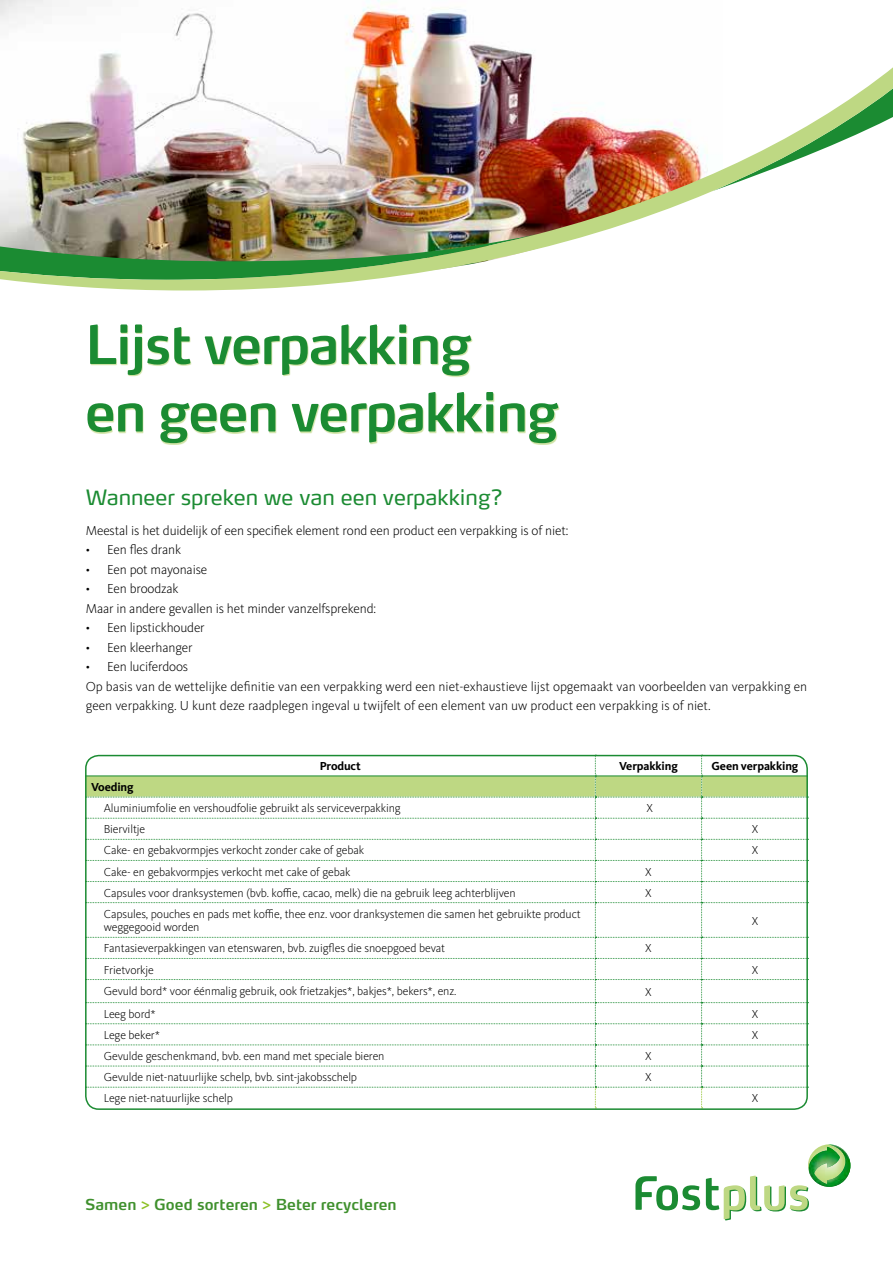
<style>
.page{position:relative;width:893px;height:1263px;background:#fff}
.page>*{position:absolute;margin:0;border:0;box-sizing:border-box;transform-origin:0 0}
.t1{font:600 52.5px/67.5px "Max Pro";letter-spacing:-.03em;color:#1b8b32}
.t2{font:21px "Max Pro";color:#1b8b32}
.t3{font:600 15px "Max Pro";color:#3f902d}
.t4{font:300 13.5px/19.5px "Kievit Pro";letter-spacing:-.01em;color:#000}
.t5{font:300 12px/13.5px "Kievit Pro";letter-spacing:-.01em;color:#000}
.t6{font:700 12px "Kievit Pro";letter-spacing:-.01em;color:#000}
.s1{color:#8dc126}
</style>
<div class="page">
<img style="left:0;top:0;width:505px;height:50px">
<img style="left:0;top:50px;width:893px;height:240px">
<div style="left:89px;top:326px;width:471px;height:119px;background:#bed883;opacity:.75"></div>
<svg style="left:635px;top:1144px;width:215px;height:76px"></svg>
<svg style="left:85px;top:755px;width:722px;height:352px"></svg>
<div style="left:85px;top:755px;width:723px;height:355px;border:2px solid #1b8b32;border-radius:13px"></div>
<h1 class="t1" style="left:85px;top:310px;width:475px">Lijst verpakking<br>en geen verpakking</h1>
<h2 class="t2" style="left:86px;top:484px;width:419px">Wanneer spreken we van een verpakking?</h2>
<p class="t4" style="left:86px;top:520px;width:484px">Meestal is het duidelijk of een specifiek element rond een product een verpakking is of niet:</p>
<p class="t4" style="left:86px;top:540px;width:97px">• Een fles drank</p>
<p class="t4" style="left:86px;top:559px;width:123px">• Een pot mayonaise</p>
<p class="t4" style="left:86px;top:579px;width:292px">• Een broodzak<br>Maar in andere gevallen is het minder vanzelfsprekend:</p>
<p class="t4" style="left:86px;top:618px;width:120px">• Een lipstickhouder</p>
<p class="t4" style="left:86px;top:637px;width:108px">• Een kleerhanger</p>
<p class="t4" style="left:86px;top:657px;width:723px">• Een luciferdoos<br>Op basis van de wettelijke definitie van een verpakking werd een niet-exhaustieve lijst opgemaakt van voorbeelden van verpakking en geen verpakking. U kunt deze raadplegen ingeval u twijfelt of een element van uw product een verpakking is of niet.</p>
<p class="t6" style="left:320px;top:759px;width:43px">Product</p>
<p class="t6" style="left:619px;top:758px;width:60px">Verpakking</p>
<p class="t6" style="left:712px;top:758px;width:88px">Geen verpakking</p>
<p class="t6" style="left:91px;top:780px;width:44px">Voeding</p>
<p class="t5" style="left:104px;top:801px;width:299px">Aluminiumfolie en vershoudfolie gebruikt als serviceverpakking</p>
<p class="t5" style="left:646px;top:801px;width:8px">X</p>
<p class="t5" style="left:104px;top:822px;width:43px">Bierviltje</p>
<p class="t5" style="left:752px;top:822px;width:8px">X</p>
<p class="t5" style="left:104px;top:843px;width:262px">Cake- en gebakvormpjes verkocht zonder cake of gebak</p>
<p class="t5" style="left:752px;top:843px;width:8px">X</p>
<p class="t5" style="left:104px;top:865px;width:248px">Cake- en gebakvormpjes verkocht met cake of gebak</p>
<p class="t5" style="left:645px;top:865px;width:8px">X</p>
<p class="t5" style="left:104px;top:886px;width:413px">Capsules voor dranksystemen (bvb. koffie, cacao, melk) die na gebruik leeg achterblijven</p>
<p class="t5" style="left:645px;top:886px;width:8px">X</p>
<p class="t5" style="left:104px;top:907px;width:479px">Capsules, pouches en pads met koffie, thee enz. voor dranksystemen die samen het gebruikte product weggegooid worden</p>
<p class="t5" style="left:752px;top:914px;width:8px">X</p>
<p class="t5" style="left:104px;top:941px;width:343px">Fantasieverpakkingen van etenswaren, bvb. zuigfles die snoepgoed bevat</p>
<p class="t5" style="left:645px;top:941px;width:8px">X</p>
<p class="t5" style="left:104px;top:963px;width:52px">Frietvorkje</p>
<p class="t5" style="left:752px;top:963px;width:8px">X</p>
<p class="t5" style="left:104px;top:984px;width:354px">Gevuld bord* voor éénmalig gebruik, ook frietzakjes*, bakjes*, bekers*, enz.</p>
<p class="t5" style="left:645px;top:985px;width:8px">X</p>
<p class="t5" style="left:104px;top:1007px;width:53px">Leeg bord*</p>
<p class="t5" style="left:752px;top:1007px;width:8px">X</p>
<p class="t5" style="left:104px;top:1028px;width:58px">Lege beker*</p>
<p class="t5" style="left:752px;top:1028px;width:8px">X</p>
<p class="t5" style="left:104px;top:1049px;width:282px">Gevulde geschenkmand, bvb. een mand met speciale bieren</p>
<p class="t5" style="left:645px;top:1049px;width:8px">X</p>
<p class="t5" style="left:104px;top:1070px;width:255px">Gevulde niet-natuurlijke schelp, bvb. sint-jakobsschelp</p>
<p class="t5" style="left:645px;top:1070px;width:8px">X</p>
<p class="t5" style="left:104px;top:1091px;width:131px">Lege niet-natuurlijke schelp</p>
<p class="t5" style="left:752px;top:1091px;width:8px">X</p>
<p class="t3" style="left:85px;top:1194px;width:313px">Samen <span class="s1">&gt;</span> Goed sorteren <span class="s1">&gt;</span> Beter recycleren</p>
</div>
